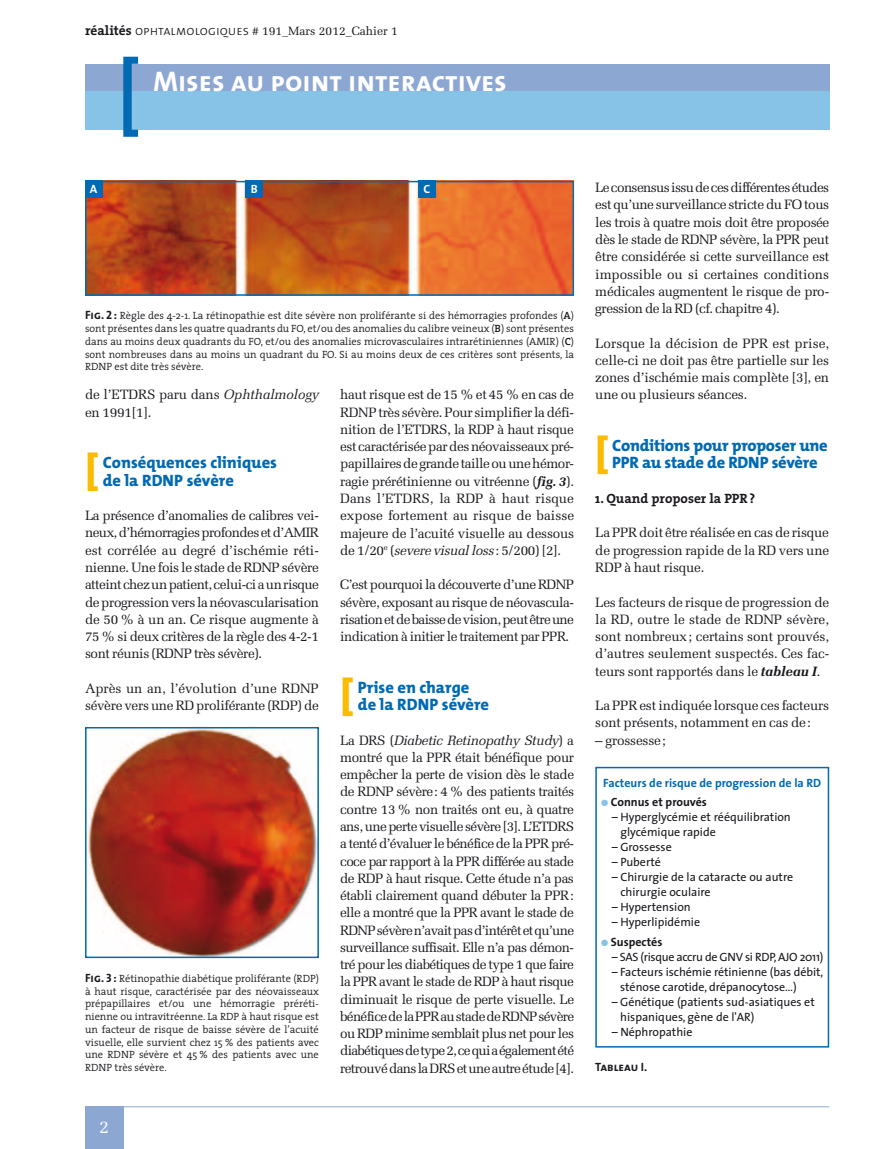
<style>
.page{position:relative;width:893px;height:1149px;background:#fff}
.page>*{position:absolute;margin:0;border:0;box-sizing:border-box;transform-origin:0 0}
.t1{font:800 39px "The Mix";color:#fabb00;scale:1.1 1}
.t2{font:28.5px "The Sans Bold Caps";color:#fff}
.t3{font:18px "Melior";color:#fff}
.t4{font:800 16.5px/17.2px "The Mix";letter-spacing:-.005em;color:#006ab3}
.t5{font:13.5px/17.2px "Melior";letter-spacing:-.015em;color:#1a171c;text-align:justify}
.t6{font:700 13.5px "The Serif";color:#1a171c}
.t7{font:12px/15px "The Sans";color:#1a171c}
.t8{font:12px "Melior";color:#1a171c}
.t9{font:700 12px "The Sans";color:#006ab3}
.t10{font:12px "The Sans";letter-spacing:-.025em;color:#1a171c}
.t11{font:700 12px "The Sans";color:#1a171c}
.t12{font:12px "The Sans Bold Caps";color:#1a171c}
.t13{font:12px "The Sans Bold Caps";color:#fff}
.t14{font:300 10.5px/12.8px "The Serif";color:#1a171c;text-align:justify}
.s1{font-family:"The Serif";font-weight:700;font-size:13.5px}
.s2{font-family:"The Sans Light Caps";font-size:13.5px}
.s3{font-family:"The Sans Bold Caps";font-weight:400;font-size:12px}
.s4{font-weight:600}
.s5{font-style:italic}
.s6{font-weight:700;font-style:italic}
.s7{color:#87c3e7}
</style>
<div class="page">
<div style="left:85px;top:64px;width:744px;height:27px;background:#8ca7d2"></div>
<div style="left:85px;top:91px;width:744px;height:39px;background:#87c3e7"></div>
<svg style="left:123px;top:57px;width:15px;height:80px"></svg>
<div style="left:85px;top:1106px;width:38px;height:42px;background:#8ca7d2"></div>
<hr style="left:85px;top:1106px;width:744px;height:1px;background:#8ca7d2">
<div style="left:595px;top:766px;width:234px;height:281px;border:2px solid #006ab3"></div>
<img style="left:88px;top:729px;width:228px;height:225px">
<div style="left:85px;top:726px;width:234px;height:231px;border:2px solid #006ab3"></div>
<img style="left:88px;top:184px;width:483px;height:109px">
<div style="left:85px;top:181px;width:489px;height:115px;border:2px solid #006ab3"></div>
<div style="left:85px;top:181px;width:17px;height:17px;background:#006ab3"></div>
<div style="left:246px;top:181px;width:17px;height:17px;background:#006ab3"></div>
<div style="left:418px;top:181px;width:17px;height:17px;background:#006ab3"></div>
<p class="t8" style="left:85px;top:24px;width:314px"><span class="s1">réalités</span> <span class="s2">ophtalmologiques</span> # 191_Mars 2012_Cahier 1</p>
<h2 class="t2" style="left:153px;top:58px;width:355px">Mises au point interactives</h2>
<p class="t13" style="left:90px;top:179px;width:9px">A</p>
<p class="t13" style="left:251px;top:179px;width:8px">B</p>
<p class="t13" style="left:424px;top:179px;width:8px">C</p>
<p class="t14" style="left:85px;top:309px;width:491px"><span class="s3">Fig. 2 :</span> Règle des 4-2-1. La rétinopathie est dite sévère non proliférante si des hémorragies profondes (<span class="s4">A</span>) sont présentes dans les quatre quadrants du FO, et/ou des anomalies du calibre veineux (<span class="s4">B</span>) sont présentes dans au moins deux quadrants du FO, et/ou des anomalies microvasculaires intrarétiniennes (AMIR) (<span class="s4">C</span>) sont nombreuses dans au moins un quadrant du FO. Si au moins deux de ces critères sont présents, la RDNP est dite très sévère.</p>
<p class="t5" style="left:85px;top:386px;width:235px">de l’ETDRS paru dans <span class="s5">Ophthalmology </span>en 1991[1].</p>
<h1 class="t1" style="left:85px;top:437px;width:14px">[</h1>
<p class="t4" style="left:103px;top:453px;width:176px">Conséquences cliniques de la RDNP sévère</p>
<p class="t5" style="left:85px;top:507px;width:236px">La présence d’anomalies de calibres vei&shy;neux, d’hémorragies profondes et d’AMIR est corrélée au degré d’ischémie réti&shy;nienne. Une fois le stade de RDNP sévère atteint chez un patient, celui-ci a un risque de progression vers la néovascularisation de 50 % à un an. Ce risque augmente à 75 % si deux critères de la règle des 4-2-1 sont réunis (RDNP très sévère).</p>
<p class="t5" style="left:85px;top:679px;width:235px">Après un an, l’évolution d’une RDNP sévère vers une RD proliférante (RDP) de</p>
<p class="t14" style="left:85px;top:971px;width:235px"><span class="s3">Fig. 3 :</span> Rétinopathie diabétique proliférante (RDP) à haut risque, caractérisée par des néovaisseaux prépapillaires et/ou une hémorragie préréti&shy;nienne ou intravitréenne. La RDP à haut risque est un facteur de risque de baisse sévère de l’acuité visuelle, elle survient chez 15 % des patients avec une RDNP sévère et 45 % des patients avec une RDNP très sévère.</p>
<h3 class="t3" style="left:99px;top:1115px;width:12px">2</h3>
<p class="t5" style="left:340px;top:386px;width:235px">haut risque est de 15 % et 45 % en cas de RDNP très sévère. Pour simplifier la défi&shy;nition de l’ETDRS, la RDP à haut risque est caractérisée par des néovaisseaux pré&shy;papillaires de grande taille ou une hémor&shy;ragie prérétinienne ou vitréenne (<span class="s6">fig. 3</span>).<br>Dans l’ETDRS, la RDP à haut risque expose fortement au risque de baisse majeure de l’acuité visuelle au dessous de 1/20<sup>e</sup> (<span class="s5">severe visual loss</span>: 5/200) [2].</p>
<p class="t5" style="left:340px;top:576px;width:235px">C’est pourquoi la découverte d’une RDNP sévère, exposant au risque de néovascula&shy;risation et de baisse de vision, peut être une indication à initier le traitement par PPR.</p>
<h1 class="t1" style="left:340px;top:661px;width:14px">[</h1>
<p class="t4" style="left:358px;top:678px;width:133px">Prise en charge de la RDNP sévère</p>
<p class="t5" style="left:340px;top:731px;width:236px">La DRS (<span class="s5">Diabetic Retinopathy Study</span>) a montré que la PPR était bénéfique pour empêcher la perte de vision dès le stade de RDNP sévère: 4 % des patients traités contre 13 % non traités ont eu, à quatre ans, une perte visuelle sévère [3]. L’ETDRS a tenté d’évaluer le bénéfice de la PPR pré&shy;coce par rapport à la PPR différée au stade de RDP à haut risque. Cette étude n’a pas établi clairement quand débuter la PPR: elle a montré que la PPR avant le stade de RDNP sévère n’avait pas d’intérêt et qu’une surveillance suffisait. Elle n’a pas démon&shy;tré pour les diabétiques de type 1 que faire la PPR avant le stade de RDP à haut risque diminuait le risque de perte visuelle. Le bénéfice de la PPR au stade de RDNP sévère ou RDP minime semblait plus net pour les diabétiques de type 2, ce qui a également été retrouvé dans la DRS et une autre étude [4].</p>
<p class="t5" style="left:595px;top:179px;width:235px">Le consensus issu de ces différentes études est qu’une surveillance stricte du FO tous les trois à quatre mois doit être proposée dès le stade de RDNP sévère, la PPR peut être considérée si cette surveillance est impossible ou si certaines conditions médicales augmentent le risque de pro&shy;gression de la RD (cf. chapitre 4).</p>
<p class="t5" style="left:595px;top:334px;width:235px">Lorsque la décision de PPR est prise, celle-ci ne doit pas être partielle sur les zones d’ischémie mais complète [3], en une ou plusieurs séances.</p>
<h1 class="t1" style="left:595px;top:420px;width:14px">[</h1>
<p class="t4" style="left:612px;top:436px;width:217px">Conditions pour proposer une<br>PPR au stade de RDNP sévère</p>
<p class="t6" style="left:595px;top:487px;width:161px">1. Quand proposer la PPR?</p>
<p class="t5" style="left:595px;top:524px;width:235px">La PPR doit être réalisée en cas de risque de progression rapide de la RD vers une RDP à haut risque.</p>
<p class="t5" style="left:595px;top:593px;width:235px">Les facteurs de risque de progression de la RD, outre le stade de RDNP sévère, sont nombreux; certains sont prouvés, d’autres seulement suspectés. Ces fac&shy;teurs sont rapportés dans le <span class="s6">tableau I</span>.</p>
<p class="t5" style="left:595px;top:696px;width:235px">La PPR est indiquée lorsque ces facteurs sont présents, notamment en cas de:</p>
<p class="t5" style="left:595px;top:731px;width:72px">– grossesse;</p>
<p class="t9" style="left:603px;top:772px;width:220px">Facteurs de risque de progression de la RD</p>
<p class="t11" style="left:601px;top:791px;width:107px"><span class="s7">●</span> Connus et prouvés</p>
<p class="t7" style="left:620px;top:809px;width:172px;text-indent:-9px">– Hyperglycémie et rééquilibration glycémique rapide</p>
<p class="t7" style="left:612px;top:839px;width:62px">– Grossesse</p>
<p class="t7" style="left:612px;top:854px;width:51px">– Puberté</p>
<p class="t7" style="left:620px;top:869px;width:174px;text-indent:-9px">– Chirurgie de la cataracte ou autre chirurgie oculaire</p>
<p class="t7" style="left:612px;top:899px;width:81px">– Hypertension</p>
<p class="t7" style="left:612px;top:914px;width:90px">– Hyperlipidémie</p>
<p class="t11" style="left:601px;top:931px;width:63px"><span class="s7">●</span> Suspectés</p>
<p class="t10" style="left:612px;top:946px;width:213px">– SAS (risque accru de GNV si RDP, AJO 2011)</p>
<p class="t7" style="left:620px;top:963px;width:205px;text-indent:-8px">– Facteurs ischémie rétinienne (bas débit, sténose carotide, drépanocytose…)</p>
<p class="t7" style="left:620px;top:993px;width:196px;text-indent:-8px">– Génétique (patients sud-asiatiques et hispaniques, gène de l'AR)</p>
<p class="t7" style="left:612px;top:1023px;width:82px">– Néphropathie</p>
<p class="t12" style="left:595px;top:1056px;width:53px">Tableau I.</p>
</div>
